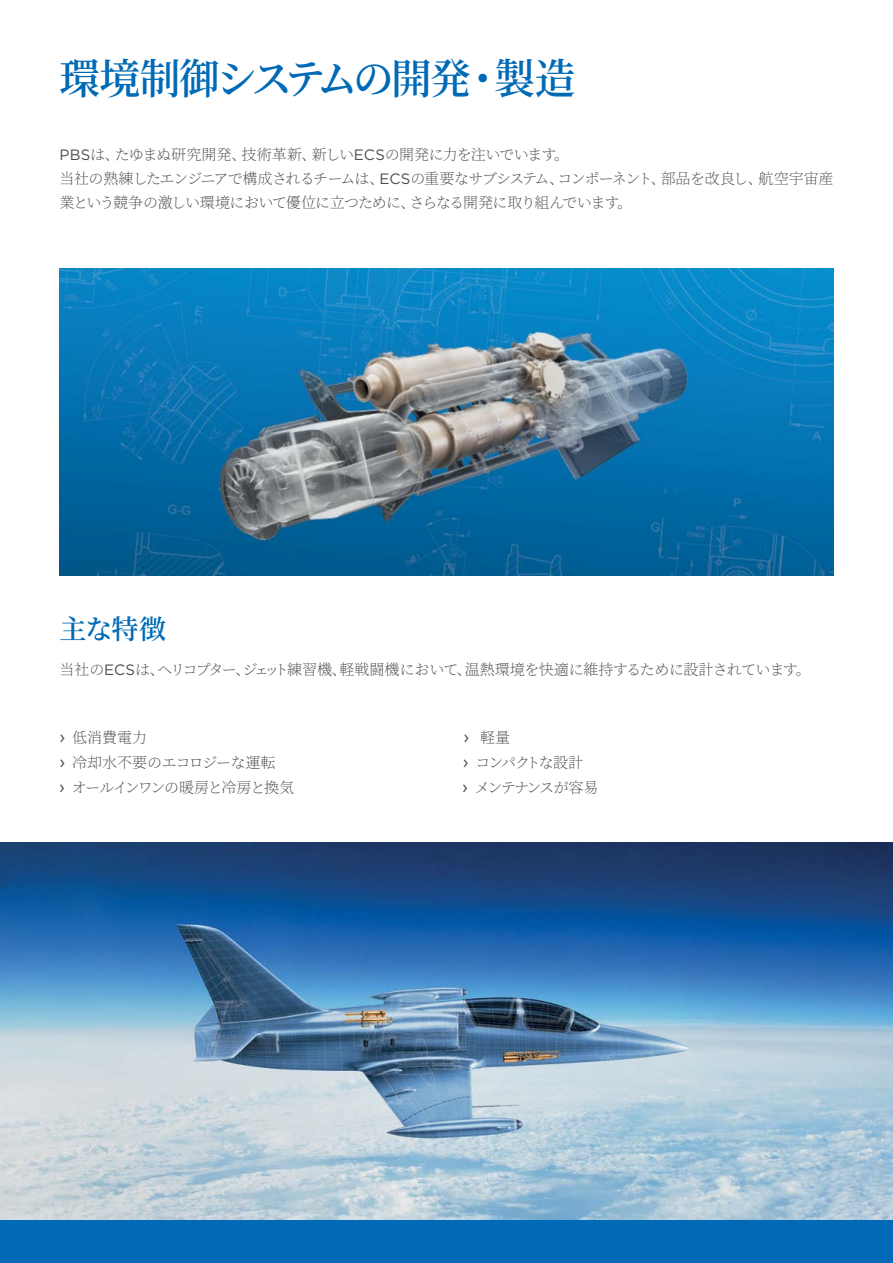
<style>
.page{position:relative;width:893px;height:1263px;background:#fff}
.page>*{position:absolute;margin:0;border:0;box-sizing:border-box;transform-origin:0 0}
.t1{font:600 42px "Source Han Serif";letter-spacing:-.065em;color:#006ab6}
.t2{font:600 27px "Source Han Serif";color:#006ab6}
.t3{font:200 15px/24px "Source Han Serif";letter-spacing:-.05em;color:#4d4d4f}
.t4{font:200 15px/24.9px "Source Han Serif";letter-spacing:-.03em;color:#4d4d4f}
.t5{font:200 15px/24.9px "Source Han Serif";letter-spacing:-.11em;color:#4d4d4f}
.s1{font-family:"Gotham";font-weight:400}
.s2{font-family:"Gotham";font-weight:400;font-size:18px}
</style>
<div class="page">
<img style="left:0;top:842px;width:893px;height:378px">
<div style="left:0;top:1220px;width:893px;height:43px;background:#006ab6"></div>
<img style="left:60px;top:269px;width:773px;height:306px">
<h1 class="t1" style="left:60px;top:55px;width:517px">環境制御システムの開発・製造</h1>
<p class="t3" style="left:60px;top:143px;width:775px"><span class="s1">PBS</span>は、たゆまぬ研究開発、技術革新、新しい<span class="s1">ECS</span>の開発に力を注いでいます。<br>当社の熟練したエンジニアで構成されるチームは、<span class="s1">ECS</span>の重要なサブシステム、コンポーネント、部品を改良し、航空宇宙産業という競争の激しい環境において優位に立つために、さらなる開発に取り組んでいます。</p>
<h2 class="t2" style="left:60px;top:613px;width:108px">主な特徴</h2>
<p class="t3" style="left:60px;top:658px;width:753px">当社の<span class="s1">ECS</span>は、ヘリコプター、ジェット練習機、軽戦闘機において、温熱環境を快適に維持するために設計されています。</p>
<p class="t4" style="left:59px;top:726px;width:237px"><span class="s2">›</span> 低消費電力<br><span class="s2">›</span> 冷却水不要のエコロジーな運転<br><span class="s2">›</span> オールインワンの暖房と冷房と換気</p>
<p class="t5" style="left:462px;top:726px;width:138px"><span class="s2">›</span> 軽量<br><span class="s2">›</span> コンパクトな設計<br><span class="s2">›</span> メンテナンスが容易</p>
</div>
